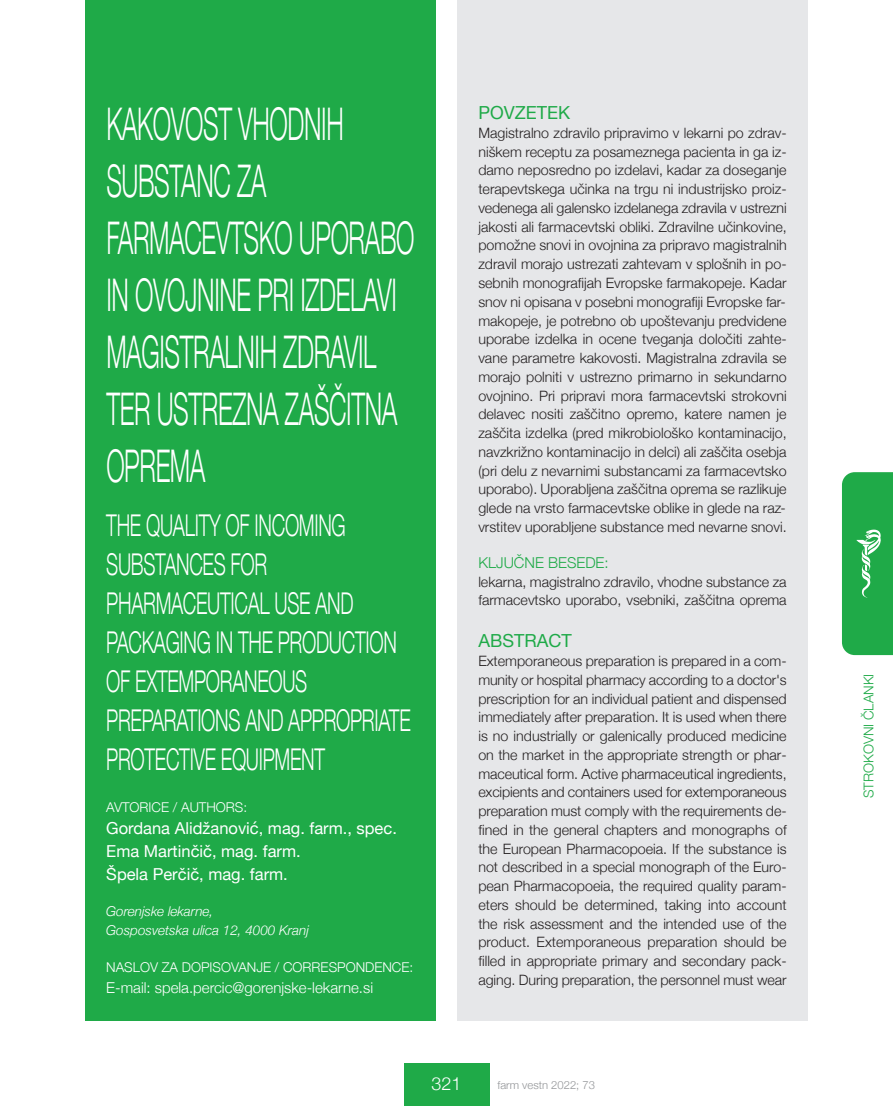
<style>
.page{position:relative;width:893px;height:1106px;background:#fff}
.page>*{position:absolute;margin:0;border:0;box-sizing:border-box;transform-origin:0 0}
.t1{font:300 45px/57px "Helvetica Neue";letter-spacing:-.015em;color:#fff;scale:.55 1}
.t2{font:300 30px/39px "Helvetica Neue";letter-spacing:-.015em;color:#fff;scale:.64 1}
.t3{font:18px "Helvetica Neue";color:#1faa48}
.t4{font:300 18px "Helvetica Neue";color:#fff}
.t5{font:16.5px/23.1px "Helvetica Neue";color:#fff}
.t6{font:300 15px "Helvetica Neue";color:#fff}
.t7{font:300 15px "Helvetica Neue";color:#1faa48}
.t8{font:300 14.25px/18.8px "Helvetica Neue";color:#231f20;text-align:justify}
.t9{font:300 13.5px "Helvetica Neue";color:#fff}
.t10{font:italic 300 13.5px/18.9px "Helvetica Neue";color:#fff}
.t11{font:300 13.5px "Helvetica Neue";color:#1faa48}
.t12{font:300 11.25px "Helvetica Neue";color:#939598}
</style>
<div class="page">
<div style="left:404px;top:1063px;width:85px;height:43px;background:#1faa48"></div>
<div style="left:85px;top:0;width:351px;height:1020px;background:#1faa48"></div>
<div style="left:457px;top:0;width:351px;height:1020px;background:#e6e7e9"></div>
<svg style="left:842px;top:472px;width:51px;height:183px;background:#2aae51"></svg>
<h1 class="t1" style="left:106px;top:95px;width:562px">KAKOVOST VHODNIH<br>SUBSTANC ZA<br>FARMACEVTSKO UPORABO<br>IN OVOJNINE PRI IZDELAVI<br>MAGISTRALNIH ZDRAVIL<br>TER USTREZNA ZAŠČITNA<br>OPREMA</h1>
<h2 class="t2" style="left:106px;top:505px;width:477px">THE QUALITY OF INCOMING<br>SUBSTANCES FOR<br>PHARMACEUTICAL USE AND<br>PACKAGING IN THE PRODUCTION<br>OF EXTEMPORANEOUS<br>PREPARATIONS AND APPROPRIATE<br>PROTECTIVE EQUIPMENT</h2>
<p class="t9" style="left:106px;top:798px;width:142px">AVTORICE / AUTHORS:</p>
<p class="t5" style="left:106px;top:816px;width:292px">Gordana Alidžanović, mag. farm., spec.<br>Ema Martinčič, mag. farm.<br>Špela Perčič, mag. farm.</p>
<p class="t10" style="left:106px;top:902px;width:204px">Gorenjske lekarne,<br>Gosposvetska ulica 12, 4000 Kranj</p>
<p class="t9" style="left:106px;top:959px;width:308px">NASLOV ZA DOPISOVANJE / CORRESPONDENCE:</p>
<p class="t6" style="left:106px;top:978px;width:268px">E-mail: spela.percic@gorenjske-lekarne.si</p>
<p class="t3" style="left:478px;top:102px;width:93px">POVZETEK</p>
<p class="t8" style="left:478px;top:123px;width:310px">Magistralno zdravilo pripravimo v lekarni po zdrav&shy;niškem receptu za posameznega pacienta in ga iz&shy;damo neposredno po izdelavi, kadar za doseganje terapevtskega učinka na trgu ni industrijsko proiz&shy;vedenega ali galensko izdelanega zdravila v ustrezni jakosti ali farmacevtski obliki. Zdravilne učinkovine, pomožne snovi in ovojnina za pripravo magistralnih zdravil morajo ustrezati zahtevam v splošnih in po&shy;sebnih monografijah Evropske farmakopeje. Kadar snov ni opisana v posebni monografiji Evropske far&shy;makopeje, je potrebno ob upoštevanju predvidene uporabe izdelka in ocene tveganja določiti zahte&shy;vane parametre kakovosti. Magistralna zdravila se morajo polniti v ustrezno primarno in sekundarno ovojnino. Pri pripravi mora farmacevtski strokovni delavec nositi zaščitno opremo, katere namen je zaščita izdelka (pred mikrobiološko kontaminacijo, navzkrižno kontaminacijo in delci) ali zaščita osebja (pri delu z nevarnimi substancami za farmacevtsko uporabo). Uporabljena zaščitna oprema se razlikuje glede na vrsto farmacevtske oblike in glede na raz&shy;vrstitev uporabljene substance med nevarne snovi.</p>
<p class="t7" style="left:478px;top:553px;width:132px">KLJUČNE BESEDE:</p>
<p class="t8" style="left:478px;top:572px;width:310px">lekarna, magistralno zdravilo, vhodne substance za farmacevtsko uporabo, vsebniki, zaščitna oprema</p>
<p class="t3" style="left:478px;top:630px;width:95px">ABSTRACT</p>
<p class="t8" style="left:478px;top:651px;width:310px">Extemporaneous preparation is prepared in a com&shy;munity or hospital pharmacy according to a doctor's prescription for an individual patient and dispensed immediately after preparation. It is used when there is no industrially or galenically produced medicine on the market in the appropriate strength or phar&shy;maceutical form. Active pharmaceutical ingredients, excipients and containers used for extemporaneous preparation must comply with the requirements de&shy;fined in the general chapters and monographs of the European Pharmacopoeia. If the substance is not described in a special monograph of the Euro&shy;pean Pharmacopoeia, the required quality param&shy;eters should be determined, taking into account the risk assessment and the intended use of the product. Extemporaneous preparation should be filled in appropriate primary and secondary pack&shy;aging. During preparation, the personnel must wear</p>
<p class="t4" style="left:431px;top:1072px;width:32px">321</p>
<p class="t12" style="left:497px;top:1078px;width:99px">farm vestn 2022; 73</p>
<p class="t11" style="left:860px;top:798px;width:126px;rotate:-90deg">STROKOVNI ČLANKI</p>
</div>
